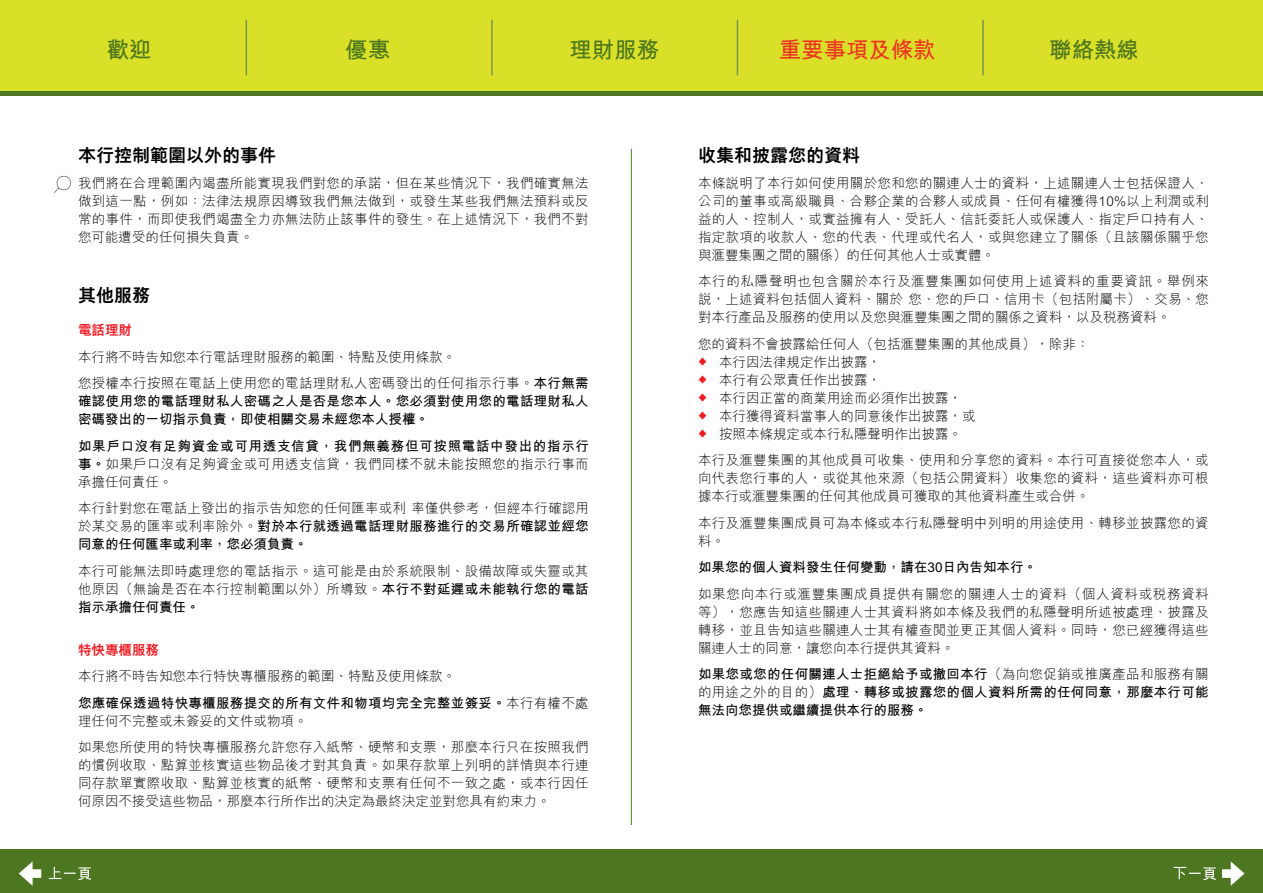
<style>
.page{position:relative;width:1263px;height:893px;background:#fff}
.page>*{position:absolute;margin:0;border:0;box-sizing:border-box;transform-origin:0 0}
.t1{font:700 22.5px "M Hei H Kfor HSBC";letter-spacing:-.005em;color:#4c7620}
.t2{font:700 22.5px "M Hei H Kfor HSBC";letter-spacing:-.005em;color:#ee3524}
.t3{font:800 18px "M Hei H Kfor HSBC";color:#000}
.t4{font:300 13.5px/18px "M Hei H Kfor HSBC";letter-spacing:.015em;color:#000;text-align:justify}
.t5{font:700 13.5px/18px "M Hei H Kfor HSBC";letter-spacing:.01em;color:#000}
.t6{font:800 13.5px "M Hei H Kfor HSBC";color:#ed1d24}
.s1{font-weight:700}
.s2{font-size:9px;color:#ed1d24}
.s3{font-weight:300}
</style>
<div class="page">
<div style="left:0;top:849px;width:1263px;height:44px;background:#4c7620"></div>
<hr style="left:631px;top:149px;width:1px;height:676px;background:#4c7620">
<svg style="left:54px;top:175px;width:17px;height:18px"></svg>
<svg style="left:0;top:90px;width:1263px;height:6px;fill:#4c7620"></svg>
<div style="left:0;top:0;width:1263px;height:90px;background:#d9e027"></div>
<hr style="left:246px;top:20px;width:1px;height:55px;background:#799754">
<hr style="left:491px;top:20px;width:2px;height:55px;background:#799754">
<hr style="left:737px;top:20px;width:1px;height:55px;background:#799754">
<hr style="left:982px;top:20px;width:2px;height:55px;background:#799754">
<svg style="left:1222px;top:861px;width:22px;height:25px"></svg>
<svg style="left:19px;top:861px;width:22px;height:25px"></svg>
<svg style="left:49px;top:867px;width:42px;height:13px"></svg>
<svg style="left:1174px;top:867px;width:42px;height:13px"></svg>
<h1 class="t1" style="left:107px;top:33px;width:46px">歡迎</h1>
<h1 class="t1" style="left:345px;top:33px;width:46px">優惠</h1>
<h1 class="t1" style="left:569px;top:33px;width:91px">理財服務</h1>
<h1 class="t2" style="left:779px;top:33px;width:158px">重要事項及條款</h1>
<h1 class="t1" style="left:1049px;top:33px;width:91px">聯絡熱線</h1>
<h2 class="t3" style="left:78px;top:147px;width:200px">本行控制範圍以外的事件</h2>
<p class="t4" style="left:78px;top:174px;width:512px">我們將在合理範圍內竭盡所能實現我們對您的承諾，但在某些情況下，我們確實無法做到這一點，例如：法律法規原因導致我們無法做到，或發生某些我們無法預料或反常的事件，而即使我們竭盡全力亦無法防止該事件的發生。在上述情況下，我們不對您可能遭受的任何損失負責。</p>
<h2 class="t3" style="left:78px;top:286px;width:74px">其他服務</h2>
<p class="t6" style="left:78px;top:324px;width:56px">電話理財</p>
<p class="t4" style="left:78px;top:343px;width:512px;line-height:26.5px">本行將不時告知您本行電話理財服務的範圍、特點及使用條款。<br>您授權本行按照在電話上使用您的電話理財私人密碼發出的任何指示行事。<span class="s1">本行無需</span></p>
<p class="t5" style="left:78px;top:391px;width:512px">確認使用您的電話理財私人密碼之人是否是您本人。您必須對使用您的電話理財私人密碼發出的一切指示負責，即使相關交易未經您本人授權。</p>
<p class="t4" style="left:78px;top:437px;width:513px"><span class="s1">如果戶口沒有足夠資金或可用透支信貸，我們無義務但可按照電話中發出的指示行事。</span>如果戶口沒有足夠資金或可用透支信貸，我們同樣不就未能按照您的指示行事而承擔任何責任。</p>
<p class="t4" style="left:78px;top:499px;width:512px">本行針對您在電話上發出的指示告知您的任何匯率或利 率僅供參考，但經本行確認用於某交易的匯率或利率除外。<span class="s1">對於本行就透過電話理財服務進行的交易所確認並經您同意的任何匯率或利率，您必須負責。</span></p>
<p class="t4" style="left:78px;top:562px;width:512px">本行可能無法即時處理您的電話指示。這可能是由於系統限制、設備故障或失靈或其他原因（無論是否在本行控制範圍以外）所導致。<span class="s1">本行不對延遲或未能執行您的電話指示承擔任何責任。</span></p>
<p class="t6" style="left:78px;top:643px;width:83px">特快專櫃服務</p>
<p class="t4" style="left:78px;top:663px;width:512px;line-height:26.5px">本行將不時告知您本行特快專櫃服務的範圍、特點及使用條款。<br><span class="s1">您應確保透過特快專櫃服務提交的所有文件和物項均完全完整並簽妥。</span>本行有權不處</p>
<p class="t4" style="left:78px;top:707px;width:512px;line-height:26.5px">理任何不完整或未簽妥的文件或物項。<br>如果您所使用的特快專櫃服務允許您存入紙幣、硬幣和支票，那麼本行只在按照我們</p>
<p class="t4" style="left:78px;top:756px;width:512px">的慣例收取、點算並核實這些物品後才對其負責。如果存款單上列明的詳情與本行連同存款單實際收取、點算並核實的紙幣、硬幣和支票有任何不一致之處，或本行因任何原因不接受這些物品，那麼本行所作出的決定為最終決定並對您具有約束力。</p>
<h2 class="t3" style="left:698px;top:147px;width:163px">收集和披露您的資料</h2>
<p class="t4" style="left:698px;top:174px;width:513px">本條說明了本行如何使用關於您和您的關連人士的資料，上述關連人士包括保證人、公司的董事或高級職員、合夥企業的合夥人或成員、任何有權獲得10%以上利潤或利益的人、控制人，或實益擁有人、受託人、信託委託人或保護人、指定戶口持有人、指定款項的收款人、您的代表、代理或代名人，或與您建立了關係（且該關係關乎您與滙豐集團之間的關係）的任何其他人士或實體。</p>
<p class="t4" style="left:698px;top:272px;width:513px">本行的私隱聲明也包含關於本行及滙豐集團如何使用上述資料的重要資訊。舉例來說，上述資料包括個人資料、關於 您、您的戶口、信用卡（包括附屬卡）、交易、您對本行產品及服務的使用以及您與滙豐集團之間的關係之資料，以及稅務資料。</p>
<p class="t4" style="left:698px;top:335px;width:393px">您的資料不會披露給任何人（包括滙豐集團的其他成員），除非：</p>
<p class="t4" style="left:698px;top:353px;width:184px"><span class="s2">◆</span> 本行因法律規定作出披露，</p>
<p class="t4" style="left:698px;top:371px;width:184px"><span class="s2">◆</span> 本行有公眾責任作出披露，</p>
<p class="t4" style="left:698px;top:389px;width:265px"><span class="s2">◆</span> 本行因正當的商業用途而必須作出披露，</p>
<p class="t4" style="left:698px;top:407px;width:279px"><span class="s2">◆</span> 本行獲得資料當事人的同意後作出披露，或</p>
<p class="t4" style="left:698px;top:420px;width:512px;line-height:26.5px"><span class="s2">◆</span> 按照本條規定或本行私隱聲明作出披露。<br>本行及滙豐集團的其他成員可收集、使用和分享您的資料。本行可直接從您本人，或</p>
<p class="t4" style="left:698px;top:469px;width:512px">向代表您行事的人，或從其他來源（包括公開資料）收集您的資料，這些資料亦可根據本行或滙豐集團的任何其他成員可獲取的其他資料產生或合併。</p>
<p class="t4" style="left:698px;top:514px;width:512px">本行及滙豐集團成員可為本條或本行私隱聲明中列明的用途使用、轉移並披露您的資料。</p>
<p class="t5" style="left:698px;top:557px;width:341px">如果您的個人資料發生任何變動，請在30日內告知本行。</p>
<p class="t4" style="left:698px;top:585px;width:513px">如果您向本行或滙豐集團成員提供有關您的關連人士的資料（個人資料或稅務資料等），您應告知這些關連人士其資料將如本條及我們的私隱聲明所述被處理、披露及轉移，並且告知這些關連人士其有權查閱並更正其個人資料。同時，您已經獲得這些關連人士的同意，讓您向本行提供其資料。</p>
<p class="t5" style="left:698px;top:664px;width:512px;text-align:justify">如果您或您的任何關連人士拒絕給予或撤回本行<span class="s3">（為向您促銷或推廣產品和服務有關的用途之外的目的）</span>處理、轉移或披露您的個人資料所需的任何同意，那麼本行可能無法向您提供或繼續提供本行的服務。</p>
</div>
